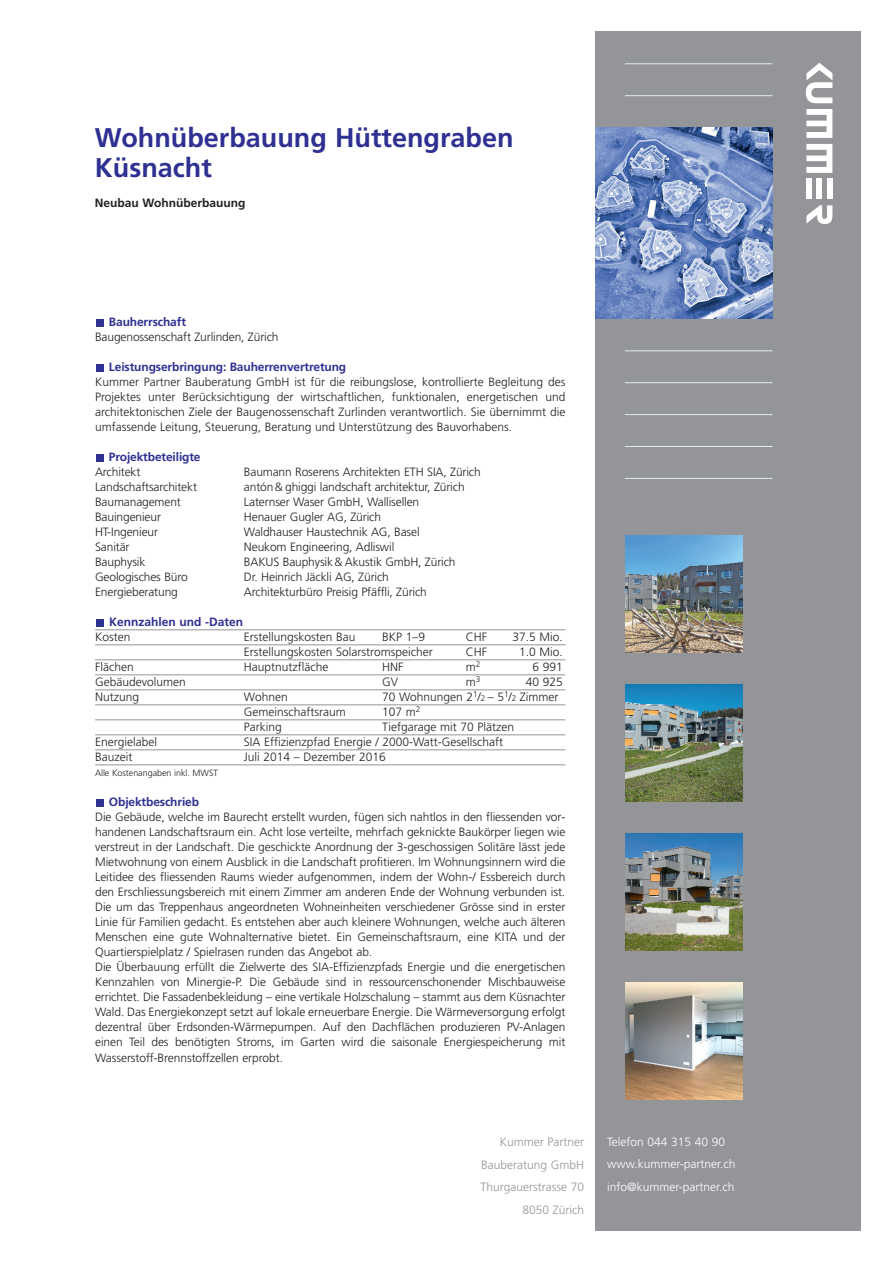
<style>
.page{position:relative;width:893px;height:1263px;background:#fff}
.page>*{position:absolute;margin:0;border:0;box-sizing:border-box;transform-origin:0 0}
.t1{font:700 27px/30px "Frutiger";color:#2e3092}
.t2{font:300 12px/15px "Frutiger";letter-spacing:-.005em;color:#231f20;text-align:justify}
.t3{font:700 12px "Frutiger";letter-spacing:-.01em;color:#2e3092}
.t4{font:300 12px/22.5px "Frutiger";color:#fff}
.t5{font:300 12px/22.5px "Frutiger";color:#939598;text-align:right}
.t6{font:700 12px "Frutiger";color:#231f20}
.t7{font:300 9px "Frutiger";letter-spacing:-.005em;color:#231f20}
.s1{font-size:8.25px}
</style>
<div class="page">
<div style="left:595px;top:32px;width:266px;height:1199px;background:#939598"></div>
<hr style="left:625px;top:351px;width:147px;height:1px;background:#e7ebed">
<hr style="left:625px;top:382px;width:147px;height:1px;background:#e7ebed">
<hr style="left:625px;top:414px;width:147px;height:1px;background:#e7ebed">
<hr style="left:625px;top:446px;width:147px;height:1px;background:#e7ebed">
<hr style="left:625px;top:478px;width:147px;height:1px;background:#e7ebed">
<hr style="left:625px;top:95px;width:147px;height:1px;background:#e7ebed">
<hr style="left:625px;top:64px;width:147px;height:1px;background:#e7ebed">
<img style="left:595px;top:128px;width:177px;height:191px">
<img style="left:625px;top:536px;width:117px;height:117px">
<img style="left:625px;top:685px;width:117px;height:116px">
<img style="left:625px;top:833px;width:117px;height:117px">
<img style="left:625px;top:982px;width:117px;height:117px">
<hr style="left:95px;top:629px;width:470px;height:1px;background:#939598">
<hr style="left:95px;top:644px;width:470px;height:1px;background:#939598">
<hr style="left:95px;top:659px;width:470px;height:1px;background:#939598">
<hr style="left:95px;top:674px;width:470px;height:1px;background:#939598">
<hr style="left:95px;top:689px;width:470px;height:1px;background:#939598">
<hr style="left:95px;top:704px;width:470px;height:1px;background:#939598">
<hr style="left:95px;top:719px;width:470px;height:1px;background:#939598">
<hr style="left:95px;top:734px;width:470px;height:1px;background:#939598">
<hr style="left:95px;top:749px;width:470px;height:1px;background:#939598">
<hr style="left:95px;top:764px;width:470px;height:1px;background:#939598">
<div style="left:97px;top:364px;width:7px;height:7px;background:#2e3092"></div>
<div style="left:97px;top:454px;width:7px;height:7px;background:#2e3092"></div>
<div style="left:97px;top:799px;width:7px;height:7px;background:#2e3092"></div>
<div style="left:97px;top:319px;width:7px;height:7px;background:#2e3092"></div>
<div style="left:97px;top:619px;width:7px;height:7px;background:#2e3092"></div>
<svg style="left:806px;top:205px;width:26px;height:19px"></svg>
<svg style="left:806px;top:109px;width:26px;height:29px"></svg>
<svg style="left:806px;top:63px;width:26px;height:40px"></svg>
<svg style="left:806px;top:144px;width:26px;height:29px"></svg>
<div style="left:827px;top:179px;width:5px;height:20px;background:#fff"></div>
<div style="left:817px;top:179px;width:5px;height:20px;background:#fff"></div>
<div style="left:806px;top:179px;width:6px;height:20px;background:#fff"></div>
<h1 class="t1" style="left:95px;top:125px;width:420px">Wohnüberbauung Hüttengraben<br>Küsnacht</h1>
<p class="t6" style="left:95px;top:198px;width:152px">Neubau Wohnüberbauung</p>
<p class="t3" style="left:109px;top:317px;width:79px">Bauherrschaft</p>
<p class="t2" style="left:95px;top:331px;width:185px">Baugenossenschaft Zurlinden, Zürich</p>
<p class="t3" style="left:109px;top:362px;width:239px">Leistungserbringung: Bauherrenvertretung</p>
<p class="t2" style="left:95px;top:376px;width:472px">Kummer Partner Bauberatung GmbH ist für die reibungslose, kontrollierte Begleitung des Projektes unter Berücksichtigung der wirtschaftlichen, funktionalen, energetischen und architektonischen Ziele der Baugenossenschaft Zurlinden verantwortlich. Sie übernimmt die umfassende Leitung, Steuerung, Beratung und Unterstützung des Bauvorhabens.</p>
<p class="t3" style="left:109px;top:452px;width:93px">Projektbeteiligte</p>
<p class="t2" style="left:95px;top:466px;width:47px">Architekt</p>
<p class="t2" style="left:244px;top:466px;width:238px">Baumann Roserens Architekten ETH SIA, Zürich</p>
<p class="t2" style="left:95px;top:481px;width:103px">Landschaftsarchitekt</p>
<p class="t2" style="left:244px;top:481px;width:222px">antón&amp; ghiggi landschaft architektur, Zürich</p>
<p class="t2" style="left:95px;top:496px;width:87px">Baumanagement</p>
<p class="t2" style="left:244px;top:496px;width:177px">Laternser Waser GmbH, Wallisellen</p>
<p class="t2" style="left:95px;top:511px;width:67px">Bauingenieur</p>
<p class="t2" style="left:244px;top:511px;width:139px">Henauer Gugler AG, Zürich</p>
<p class="t2" style="left:95px;top:526px;width:64px">HT-Ingenieur</p>
<p class="t2" style="left:244px;top:526px;width:177px">Waldhauser Haustechnik AG, Basel</p>
<p class="t2" style="left:95px;top:541px;width:36px">Sanitär</p>
<p class="t2" style="left:244px;top:541px;width:152px">Neukom Engineering, Adliswil</p>
<p class="t2" style="left:95px;top:556px;width:52px">Bauphysik</p>
<p class="t2" style="left:244px;top:556px;width:213px">BAKUS Bauphysik&amp; Akustik GmbH, Zürich</p>
<p class="t2" style="left:95px;top:571px;width:94px">Geologisches Büro</p>
<p class="t2" style="left:244px;top:571px;width:146px">Dr. Heinrich Jäckli AG, Zürich</p>
<p class="t2" style="left:95px;top:586px;width:84px">Energieberatung</p>
<p class="t2" style="left:244px;top:586px;width:185px">Architekturbüro Preisig Pfäffli, Zürich</p>
<p class="t3" style="left:109px;top:617px;width:135px">Kennzahlen und -Daten</p>
<p class="t2" style="left:95px;top:631px;width:37px">Kosten</p>
<p class="t2" style="left:244px;top:631px;width:113px">Erstellungskosten Bau</p>
<p class="t2" style="left:382px;top:631px;width:45px">BKP 1–9</p>
<p class="t2" style="left:466px;top:631px;width:23px">CHF</p>
<p class="t2" style="left:512px;top:631px;width:52px">37.5 Mio.</p>
<p class="t2" style="left:244px;top:646px;width:190px">Erstellungskosten Solarstromspeicher</p>
<p class="t2" style="left:466px;top:646px;width:23px">CHF</p>
<p class="t2" style="left:519px;top:646px;width:45px">1.0 Mio.</p>
<p class="t2" style="left:95px;top:661px;width:40px">Flächen</p>
<p class="t2" style="left:244px;top:661px;width:86px">Hauptnutzfläche</p>
<p class="t2" style="left:382px;top:661px;width:23px">HNF</p>
<p class="t2" style="left:466px;top:661px;width:16px">m<sup>2</sup></p>
<p class="t2" style="left:532px;top:661px;width:32px">6 991</p>
<p class="t2" style="left:95px;top:676px;width:92px">Gebäudevolumen</p>
<p class="t2" style="left:382px;top:676px;width:17px">GV</p>
<p class="t2" style="left:466px;top:676px;width:16px">m<sup>3</sup></p>
<p class="t2" style="left:526px;top:676px;width:39px">40 925</p>
<p class="t2" style="left:95px;top:691px;width:46px">Nutzung</p>
<p class="t2" style="left:244px;top:691px;width:45px">Wohnen</p>
<p class="t2" style="left:382px;top:691px;width:178px">70 Wohnungen 2<sup>1</sup>/<span class="s1">2</span> – 5<sup>1</sup>/<span class="s1">2</span> Zimmer</p>
<p class="t2" style="left:244px;top:706px;width:103px">Gemeinschaftsraum</p>
<p class="t2" style="left:382px;top:706px;width:40px">107 m<sup>2</sup></p>
<p class="t2" style="left:244px;top:721px;width:39px">Parking</p>
<p class="t2" style="left:382px;top:721px;width:133px">Tiefgarage mit 70 Plätzen</p>
<p class="t2" style="left:95px;top:736px;width:63px">Energielabel</p>
<p class="t2" style="left:244px;top:736px;width:261px">SIA Effizienzpfad Energie / 2000-Watt-Gesellschaft</p>
<p class="t2" style="left:95px;top:751px;width:39px">Bauzeit</p>
<p class="t2" style="left:244px;top:751px;width:144px">Juli 2014 – Dezember 2016</p>
<p class="t7" style="left:95px;top:770px;width:124px">Alle Kostenangaben inkl. MWST</p>
<p class="t3" style="left:109px;top:797px;width:92px">Objektbeschrieb</p>
<p class="t2" style="left:95px;top:811px;width:472px;text-align:left">Die Gebäude, welche im Baurecht erstellt wurden, fügen sich nahtlos in den fliessenden vor&shy;handenen Landschaftsraum ein. Acht lose verteilte, mehrfach geknickte Baukörper liegen wie verstreut in der Landschaft. Die geschickte Anordnung der 3-geschossigen Solitäre lässt jede Mietwohnung von einem Ausblick in die Landschaft profitieren. Im Wohnungsinnern wird die Leitidee des fliessenden Raums wieder aufgenommen, indem der Wohn-/ Essbereich durch den Erschliessungsbereich mit einem Zimmer am anderen Ende der Wohnung verbunden ist.<br>Die um das Treppenhaus angeordneten Wohneinheiten verschiedener Grösse sind in erster Linie für Familien gedacht. Es entstehen aber auch kleinere Wohnungen, welche auch älteren Menschen eine gute Wohnalternative bietet. Ein Gemeinschaftsraum, eine KITA und der Quartierspielplatz / Spielrasen runden das Angebot ab.<br>Die Überbauung erfüllt die Zielwerte des SIA-Effizienzpfads Energie und die energetischen Kennzahlen von Minergie-P. Die Gebäude sind in ressourcenschonender Mischbauweise errichtet. Die Fassadenbekleidung – eine vertikale Holzschalung – stammt aus dem Küsnachter Wald. Das Energiekonzept setzt auf lokale erneuerbare Energie. Die Wärmeversorgung erfolgt dezentral über Erdsonden-Wärmepumpen. Auf den Dachflächen produzieren PV-Anlagen einen Teil des benötigten Stroms, im Garten wird die saisonale Energiespeicherung mit Wasserstoff-Brennstoffzellen erprobt.</p>
<p class="t5" style="left:481px;top:1131px;width:105px">Kummer Partner<br>Bauberatung GmbH<br>Thurgauerstrasse 70<br>8050 Zürich</p>
<p class="t4" style="left:607px;top:1131px;width:130px">Telefon 044 315 40 90 www.kummer-partner.ch info@kummer-partner.ch</p>
</div>
